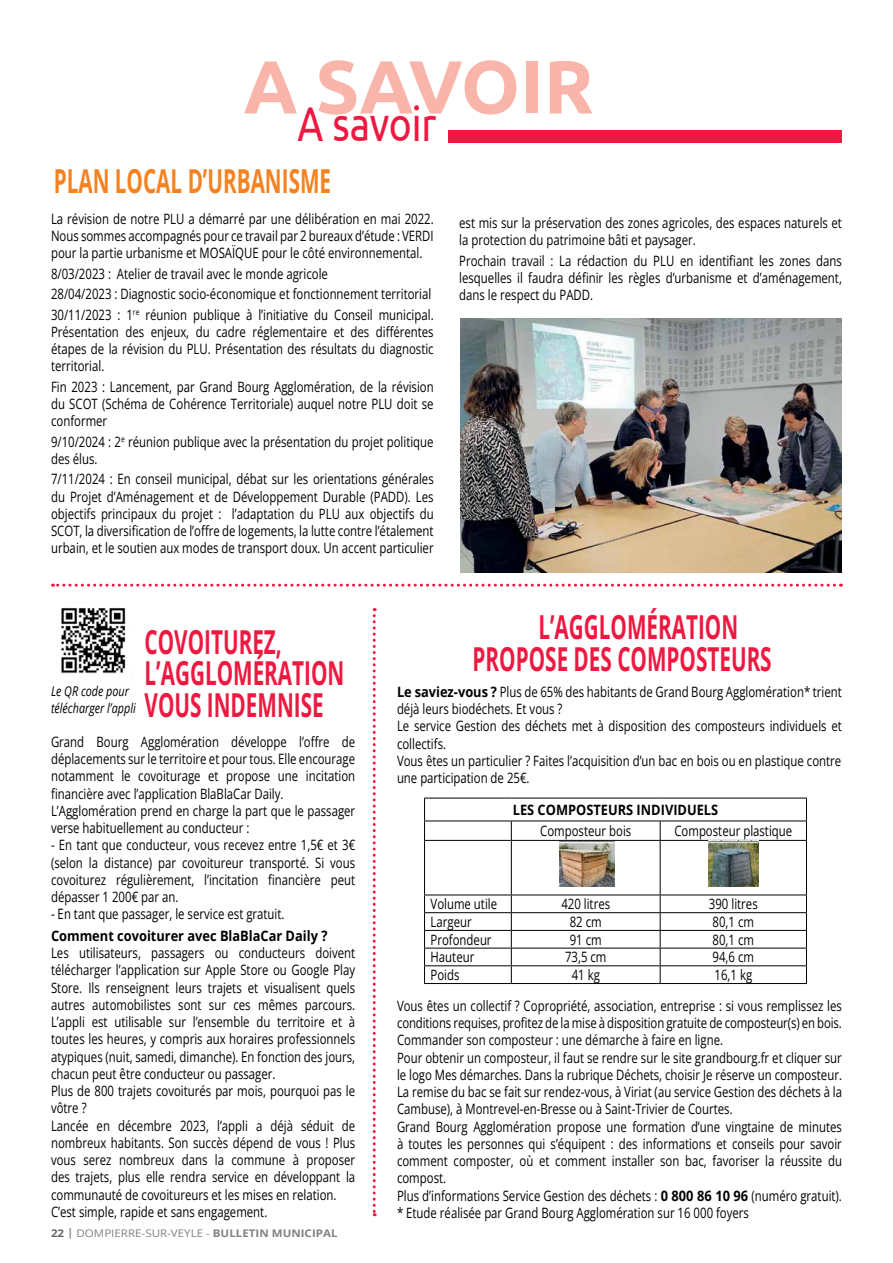
<style>
.page{position:relative;width:893px;height:1263px;background:#fff}
.page>*{position:absolute;margin:0;border:0;box-sizing:border-box;transform-origin:0 0}
.t1{font:700 75px "Ubuntu";color:#f9b5a9}
.t2{font:48.75px "Ubuntu";color:#ed1941;scale:.8 1}
.t3{font:700 33px/31.5px "Open Sans";color:#ed1941;scale:.63 1}
.t4{font:700 33px "Open Sans";color:#f58220;scale:.63 1}
.t5{font:14.25px/17.2px "Open Sans";color:#000;scale:.8 1}
.t6{font:700 14.25px "Open Sans";color:#000;scale:.9 1}
.t7{font:italic 13.5px/17.2px "Open Sans";color:#000;scale:.8 1}
.t8{font:10.5px "Open Sans";color:#808285;scale:1.1 1}
.s1{font-weight:700;color:#636466}
.s2{font-weight:700}
</style>
<div class="page">
<img style="left:61px;top:608px;width:65px;height:66px">
<div style="left:449px;top:130px;width:393px;height:12px;background:#ed1941"></div>
<svg style="left:53px;top:584px;width:781px;height:3px"></svg>
<img style="left:560px;top:841px;width:54px;height:46px">
<hr style="left:424px;top:798px;width:87px;height:1px;background:#000">
<hr style="left:511px;top:798px;width:149px;height:1px;background:#000">
<hr style="left:660px;top:798px;width:147px;height:1px;background:#000">
<hr style="left:424px;top:821px;width:87px;height:1px;background:#000">
<svg style="left:424px;top:798px;width:1px;height:42px"></svg>
<hr style="left:511px;top:821px;width:149px;height:1px;background:#000">
<svg style="left:511px;top:821px;width:1px;height:19px"></svg>
<hr style="left:660px;top:821px;width:147px;height:1px;background:#000">
<svg style="left:660px;top:821px;width:1px;height:19px"></svg>
<svg style="left:806px;top:798px;width:1px;height:42px"></svg>
<hr style="left:424px;top:840px;width:87px;height:1px;background:#000">
<hr style="left:424px;top:841px;width:1px;height:53px;background:#000">
<hr style="left:511px;top:840px;width:149px;height:1px;background:#000">
<hr style="left:511px;top:841px;width:1px;height:53px;background:#000">
<hr style="left:660px;top:840px;width:147px;height:1px;background:#000">
<hr style="left:660px;top:841px;width:1px;height:53px;background:#000">
<hr style="left:806px;top:841px;width:1px;height:53px;background:#000">
<hr style="left:424px;top:894px;width:87px;height:1px;background:#000">
<hr style="left:511px;top:894px;width:149px;height:1px;background:#000">
<hr style="left:660px;top:894px;width:147px;height:1px;background:#000">
<hr style="left:424px;top:912px;width:87px;height:1px;background:#000">
<hr style="left:511px;top:912px;width:149px;height:1px;background:#000">
<hr style="left:660px;top:912px;width:147px;height:1px;background:#000">
<hr style="left:424px;top:930px;width:87px;height:1px;background:#000">
<hr style="left:511px;top:930px;width:149px;height:1px;background:#000">
<hr style="left:660px;top:930px;width:147px;height:1px;background:#000">
<hr style="left:424px;top:948px;width:87px;height:1px;background:#000">
<hr style="left:511px;top:948px;width:149px;height:1px;background:#000">
<hr style="left:660px;top:948px;width:147px;height:1px;background:#000">
<hr style="left:424px;top:965px;width:87px;height:1px;background:#000">
<svg style="left:424px;top:895px;width:1px;height:88px"></svg>
<hr style="left:511px;top:965px;width:149px;height:1px;background:#000">
<svg style="left:511px;top:895px;width:1px;height:88px"></svg>
<hr style="left:660px;top:965px;width:147px;height:1px;background:#000">
<svg style="left:660px;top:895px;width:1px;height:88px"></svg>
<svg style="left:806px;top:895px;width:1px;height:88px"></svg>
<hr style="left:424px;top:983px;width:87px;height:1px;background:#000">
<hr style="left:511px;top:983px;width:149px;height:1px;background:#000">
<hr style="left:660px;top:983px;width:147px;height:1px;background:#000">
<img style="left:708px;top:841px;width:50px;height:46px">
<svg style="left:373px;top:608px;width:3px;height:608px"></svg>
<img style="left:461px;top:318px;width:381px;height:254px">
<h1 class="t1" style="left:244px;top:41px;width:352px">A SAVOIR</h1>
<h2 class="t2" style="left:298px;top:94px;width:175px">A savoir</h2>
<h3 class="t4" style="left:54px;top:158px;width:442px">PLAN LOCAL D’URBANISME</h3>
<p class="t5" style="left:51px;top:210px;width:480px;text-align:justify">La révision de notre PLU a démarré par une délibération en mai 2022.<br>Nous sommes accompagnés pour ce travail par 2 bureaux d’étude : VERDI pour la partie urbanisme et MOSAÏQUE pour le côté environnemental.</p>
<p class="t5" style="left:51px;top:263px;width:480px;line-height:20.4px">8/03/2023 : Atelier de travail avec le monde agricole<br>28/04/2023 : Diagnostic socio-économique et fonctionnement territorial<br>30/11/2023 : 1<sup>re</sup> réunion publique à l’initiative du Conseil municipal.</p>
<p class="t5" style="left:51px;top:323px;width:480px;text-align:justify">Présentation des enjeux, du cadre réglementaire et des différentes étapes de la révision du PLU. Présentation des résultats du diagnostic territorial.</p>
<p class="t5" style="left:51px;top:378px;width:480px;text-align:justify">Fin 2023 : Lancement, par Grand Bourg Agglomération, de la révision du SCOT (Schéma de Cohérence Territoriale) auquel notre PLU doit se conformer</p>
<p class="t5" style="left:51px;top:432px;width:480px">9/10/2024 : 2<sup>e</sup> réunion publique avec la présentation du projet politique des élus.</p>
<p class="t5" style="left:51px;top:470px;width:480px;text-align:justify">7/11/2024 : En conseil municipal, débat sur les orientations générales du Projet d’Aménagement et de Développement Durable (PADD). Les objectifs principaux du projet : l’adaptation du PLU aux objectifs du SCOT, la diversification de l’offre de logements, la lutte contre l’étalement urbain, et le soutien aux modes de transport doux. Un accent particulier</p>
<p class="t5" style="left:459px;top:214px;width:480px">est mis sur la préservation des zones agricoles, des espaces naturels et la protection du patrimoine bâti et paysager.</p>
<p class="t5" style="left:459px;top:252px;width:480px;text-align:justify">Prochain travail : La rédaction du PLU en identifiant les zones dans lesquelles il faudra définir les règles d’urbanisme et d’aménagement, dans le respect du PADD.</p>
<h3 class="t3" style="left:145px;top:625px;width:319px">COVOITUREZ,<br>L’AGGLOMÉRATION<br>VOUS INDEMNISE</h3>
<p class="t5" style="left:51px;top:733px;width:382px">Grand Bourg Agglomération développe l’offre de déplacements sur le territoire et pour tous. Elle encourage notamment le covoiturage et propose une incitation financière avec l’application BlaBlaCar Daily.<br>L’Agglomération prend en charge la part que le passager verse habituellement au conducteur :</p>
<p class="t5" style="left:51px;top:836px;width:382px;text-align:justify">- En tant que conducteur, vous recevez entre 1,5€ et 3€ (selon la distance) par covoitureur transporté. Si vous covoiturez régulièrement, l’incitation financière peut dépasser 1 200€ par an.</p>
<p class="t5" style="left:51px;top:905px;width:293px">- En tant que passager, le service est gratuit.</p>
<p class="t6" style="left:51px;top:926px;width:309px">Comment covoiturer avec BlaBlaCar Daily ?</p>
<p class="t5" style="left:51px;top:944px;width:382px">Les utilisateurs, passagers ou conducteurs doivent télécharger l’application sur Apple Store ou Google Play Store. Ils renseignent leurs trajets et visualisent quels autres automobilistes sont sur ces mêmes parcours.<br>L’appli est utilisable sur l’ensemble du territoire et à toutes les heures, y compris aux horaires professionnels atypiques (nuit, samedi, dimanche). En fonction des jours, chacun peut être conducteur ou passager.<br>Plus de 800 trajets covoiturés par mois, pourquoi pas le vôtre ?<br>Lancée en décembre 2023, l’appli a déjà séduit de nombreux habitants. Son succès dépend de vous ! Plus vous serez nombreux dans la commune à proposer des trajets, plus elle rendra service en développant la communauté de covoitureurs et les mises en relation.<br>C’est simple, rapide et sans engagement.</p>
<p class="t7" style="left:51px;top:682px;width:108px">Le QR code pour télécharger l’appli</p>
<p class="t8" style="left:51px;top:1226px;width:262px"><span class="s1">22</span> <span class="s2">|</span> DOMPIERRE-SUR-VEYLE - <span class="s2">BULLETIN MUNICIPAL</span></p>
<h3 class="t3" style="left:473px;top:611px;width:476px;text-indent:66px">L’AGGLOMÉRATION<br>PROPOSE DES COMPOSTEURS</h3>
<p class="t5" style="left:397px;top:682px;width:558px"><span class="s2">Le saviez-vous ?</span> Plus de 65% des habitants de Grand Bourg Agglomération* trient déjà leurs biodéchets. Et vous ?<br>Le service Gestion des déchets met à disposition des composteurs individuels et collectifs.<br>Vous êtes un particulier ? Faites l’acquisition d’un bac en bois ou en plastique contre une participation de 25€.</p>
<p class="t6" style="left:513px;top:800px;width:230px">LES COMPOSTEURS INDIVIDUELS</p>
<p class="t5" style="left:540px;top:822px;width:115px">Composteur bois</p>
<p class="t5" style="left:674px;top:822px;width:149px">Composteur plastique</p>
<p class="t5" style="left:431px;top:895px;width:85px">Volume utile</p>
<p class="t5" style="left:561px;top:895px;width:63px">420 litres</p>
<p class="t5" style="left:709px;top:895px;width:63px">390 litres</p>
<p class="t5" style="left:431px;top:913px;width:53px">Largeur</p>
<p class="t5" style="left:570px;top:913px;width:42px">82 cm</p>
<p class="t5" style="left:713px;top:913px;width:53px">80,1 cm</p>
<p class="t5" style="left:431px;top:930px;width:78px">Profondeur</p>
<p class="t5" style="left:570px;top:930px;width:42px">91 cm</p>
<p class="t5" style="left:713px;top:930px;width:53px">80,1 cm</p>
<p class="t5" style="left:431px;top:948px;width:56px">Hauteur</p>
<p class="t5" style="left:565px;top:948px;width:53px">73,5 cm</p>
<p class="t5" style="left:713px;top:948px;width:53px">94,6 cm</p>
<p class="t5" style="left:431px;top:966px;width:38px">Poids</p>
<p class="t5" style="left:572px;top:966px;width:37px">41 kg</p>
<p class="t5" style="left:714px;top:966px;width:49px">16,1 kg</p>
<p class="t5" style="left:397px;top:997px;width:558px">Vous êtes un collectif ? Copropriété, association, entreprise : si vous remplissez les conditions requises, profitez de la mise à disposition gratuite de composteur(s) en bois.<br>Commander son composteur : une démarche à faire en ligne.<br>Pour obtenir un composteur, il faut se rendre sur le site grandbourg.fr et cliquer sur le logo Mes démarches. Dans la rubrique Déchets, choisir Je réserve un composteur.<br>La remise du bac se fait sur rendez-vous, à Viriat (au service Gestion des déchets à la Cambuse), à Montrevel-en-Bresse ou à Saint-Trivier de Courtes.<br>Grand Bourg Agglomération propose une formation d’une vingtaine de minutes à toutes les personnes qui s’équipent : des informations et conseils pour savoir comment composter, où et comment installer son bac, favoriser la réussite du compost.<br>Plus d’informations Service Gestion des déchets : <span class="s2">0 800 86 10 96</span> (numéro gratuit). * Etude réalisée par Grand Bourg Agglomération sur 16 000 foyers</p>
</div>
